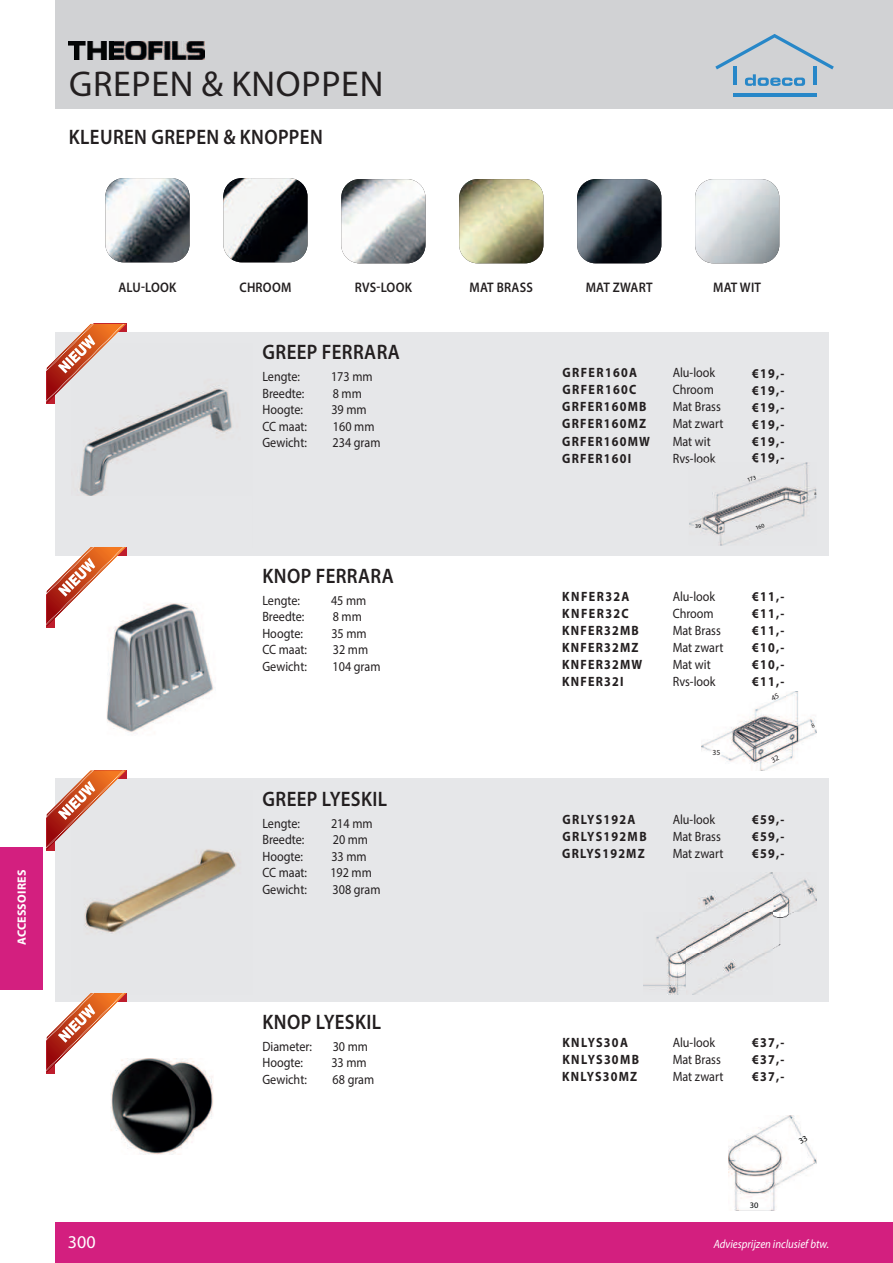
<style>
.page{position:relative;width:893px;height:1263px;background:#fff}
.page>*{position:absolute;margin:0;border:0;box-sizing:border-box;transform-origin:0 0}
.t1{font:36px "Myriad Pro";letter-spacing:.02em;color:#231f20}
.t2{font:600 21px "Myriad Pro";letter-spacing:.02em;color:#231f20;scale:.9 1}
.t3{font:18px "Myriad Pro";color:#fff}
.t4{font:600 13.95px "Myriad Pro";letter-spacing:.02em;color:#231f20;scale:.9 1}
.t5{font:13.5px "Myriad Pro";color:#231f20;scale:.9 1}
.t6{font:700 13.5px/17px "Myriad Pro";letter-spacing:.1em;color:#231f20;text-align:justify;scale:.9 1}
.t7{font:700 13.5px "Myriad Pro";letter-spacing:.12em;color:#231f20;scale:.9 1}
.t8{font:italic 12px "Myriad Pro";color:#fff;scale:.9 1}
.t9{font:700 12px "Myriad Pro";letter-spacing:.02em;color:#fff}
.t10{font:semi-condensed 8.4px "Myriad Pro";color:#020405;scale:1.1 1}
.t11{font:7.8px "Myriad Pro";color:#231f20}
.t12{font:semi-condensed 5.85px "Myriad Pro";color:#020405;scale:1.1 1}
.t13{font:semi-condensed 3.9px "Myriad Pro";color:#020405;scale:1.1 1}
</style>
<div class="page">
<div style="left:55px;top:332px;width:774px;height:223px;background:#e6e7e9"></div>
<div style="left:55px;top:779px;width:774px;height:223px;background:#e6e7e9"></div>
<div style="left:0;top:847px;width:42px;height:142px;background:#d31f7f"></div>
<div style="left:55px;top:1223px;width:838px;height:40px;background:#d31f7f"></div>
<div style="left:55px;top:0;width:838px;height:109px;background:#d1d2d4"></div>
<hr style="left:733px;top:93px;width:83px;height:3px;background:#2787c8">
<svg style="left:715px;top:34px;width:119px;height:52px"></svg>
<img style="left:728px;top:1116px;width:88px;height:95px">
<img style="left:702px;top:691px;width:114px;height:80px">
<img style="left:69px;top:41px;width:136px;height:18px">
<img style="left:79px;top:385px;width:154px;height:111px">
<svg style="left:46px;top:323px;width:81px;height:81px"></svg>
<img style="left:106px;top:603px;width:109px;height:131px">
<svg style="left:46px;top:547px;width:81px;height:80px"></svg>
<img style="left:84px;top:849px;width:155px;height:84px">
<svg style="left:46px;top:770px;width:81px;height:80px"></svg>
<svg style="left:46px;top:993px;width:81px;height:80px"></svg>
<img style="left:110px;top:1059px;width:103px;height:96px">
<img style="left:459px;top:179px;width:84px;height:84px">
<img style="left:223px;top:178px;width:85px;height:84px">
<img style="left:341px;top:179px;width:84px;height:84px">
<img style="left:577px;top:179px;width:84px;height:84px">
<img style="left:695px;top:179px;width:84px;height:84px">
<img style="left:105px;top:178px;width:85px;height:84px">
<img style="left:689px;top:462px;width:127px;height:83px">
<svg style="left:689px;top:462px;width:27px;height:1px"></svg>
<img style="left:752px;top:462px;width:32px;height:2px">
<img style="left:644px;top:872px;width:172px;height:122px">
<svg style="left:798px;top:1135px;width:10px;height:9px"></svg>
<svg style="left:771px;top:693px;width:8px;height:8px"></svg>
<svg style="left:811px;top:723px;width:4px;height:5px"></svg>
<svg style="left:771px;top:755px;width:8px;height:7px"></svg>
<svg style="left:756px;top:524px;width:9px;height:6px"></svg>
<svg style="left:747px;top:475px;width:9px;height:7px"></svg>
<h1 class="t1" style="left:69px;top:70px;width:316px">GREPEN &amp; KNOPPEN</h1>
<h2 class="t2" style="left:69px;top:129px;width:284px">KLEUREN GREPEN &amp; KNOPPEN</h2>
<p class="t9" style="left:17px;top:945px;width:77px;rotate:-90deg">ACCESSOIRES</p>
<p class="t4" style="left:118px;top:282px;width:66px">ALU-LOOK</p>
<p class="t4" style="left:239px;top:282px;width:59px">CHROOM</p>
<p class="t4" style="left:355px;top:282px;width:65px">RVS-LOOK</p>
<p class="t4" style="left:470px;top:282px;width:72px">MAT BRASS</p>
<p class="t4" style="left:586px;top:282px;width:76px">MAT ZWART</p>
<p class="t4" style="left:713px;top:282px;width:55px">MAT WIT</p>
<h2 class="t2" style="left:263px;top:345px;width:154px">GREEP FERRARA</h2>
<p class="t5" style="left:262px;top:372px;width:43px">Lengte:</p>
<p class="t5" style="left:331px;top:372px;width:48px">173 mm</p>
<p class="t5" style="left:262px;top:388px;width:48px">Breedte:</p>
<p class="t5" style="left:333px;top:388px;width:34px">8 mm</p>
<p class="t5" style="left:262px;top:405px;width:47px">Hoogte:</p>
<p class="t5" style="left:331px;top:405px;width:41px">39 mm</p>
<p class="t5" style="left:262px;top:421px;width:51px">CC maat:</p>
<p class="t5" style="left:333px;top:421px;width:48px">160 mm</p>
<p class="t5" style="left:262px;top:438px;width:51px">Gewicht:</p>
<p class="t5" style="left:333px;top:438px;width:55px">234 gram</p>
<h2 class="t2" style="left:263px;top:568px;width:147px">KNOP FERRARA</h2>
<p class="t5" style="left:262px;top:595px;width:43px">Lengte:</p>
<p class="t5" style="left:331px;top:595px;width:41px">45 mm</p>
<p class="t5" style="left:262px;top:611px;width:48px">Breedte:</p>
<p class="t5" style="left:333px;top:611px;width:34px">8 mm</p>
<p class="t5" style="left:262px;top:628px;width:47px">Hoogte:</p>
<p class="t5" style="left:331px;top:628px;width:41px">35 mm</p>
<p class="t5" style="left:262px;top:644px;width:51px">CC maat:</p>
<p class="t5" style="left:333px;top:644px;width:41px">32 mm</p>
<p class="t5" style="left:262px;top:661px;width:51px">Gewicht:</p>
<p class="t5" style="left:333px;top:661px;width:55px">104 gram</p>
<h2 class="t2" style="left:263px;top:791px;width:140px">GREEP LYESKIL</h2>
<p class="t5" style="left:262px;top:818px;width:43px">Lengte:</p>
<p class="t5" style="left:331px;top:818px;width:48px">214 mm</p>
<p class="t5" style="left:262px;top:835px;width:48px">Breedte:</p>
<p class="t5" style="left:333px;top:835px;width:41px">20 mm</p>
<p class="t5" style="left:262px;top:851px;width:47px">Hoogte:</p>
<p class="t5" style="left:331px;top:851px;width:41px">33 mm</p>
<p class="t5" style="left:262px;top:868px;width:51px">CC maat:</p>
<p class="t5" style="left:330px;top:868px;width:48px">192 mm</p>
<p class="t5" style="left:262px;top:884px;width:51px">Gewicht:</p>
<p class="t5" style="left:333px;top:884px;width:55px">308 gram</p>
<p class="t6" style="left:562px;top:365px;width:85px">GRFER160A</p>
<p class="t5" style="left:673px;top:368px;width:49px">Alu-look</p>
<p class="t6" style="left:562px;top:382px;width:84px">GRFER160C</p>
<p class="t5" style="left:673px;top:385px;width:47px">Chroom</p>
<p class="t6" style="left:562px;top:399px;width:95px">GRFER160MB</p>
<p class="t5" style="left:673px;top:402px;width:55px">Mat Brass</p>
<p class="t6" style="left:562px;top:416px;width:95px">GRFER160MZ</p>
<p class="t5" style="left:673px;top:419px;width:58px">Mat zwart</p>
<p class="t6" style="left:562px;top:433px;width:99px">GRFER160MW</p>
<p class="t5" style="left:673px;top:436px;width:44px">Mat wit</p>
<p class="t6" style="left:562px;top:450px;width:78px">GRFER160I</p>
<p class="t5" style="left:673px;top:453px;width:49px">Rvs-look</p>
<p class="t12" style="left:695px;top:522px;width:7px">39</p>
<p class="t7" style="left:562px;top:591px;width:76px">KNFER32A</p>
<p class="t5" style="left:673px;top:591px;width:49px">Alu-look</p>
<p class="t7" style="left:562px;top:608px;width:75px">KNFER32C</p>
<p class="t5" style="left:673px;top:608px;width:47px">Chroom</p>
<p class="t6" style="left:562px;top:622px;width:87px">KNFER32MB</p>
<p class="t5" style="left:673px;top:625px;width:55px">Mat Brass</p>
<p class="t6" style="left:562px;top:639px;width:86px">KNFER32MZ</p>
<p class="t5" style="left:673px;top:642px;width:58px">Mat zwart</p>
<p class="t6" style="left:562px;top:656px;width:91px">KNFER32MW</p>
<p class="t5" style="left:673px;top:659px;width:44px">Mat wit</p>
<p class="t6" style="left:562px;top:673px;width:70px">KNFER32I</p>
<p class="t5" style="left:673px;top:676px;width:49px">Rvs-look</p>
<p class="t11" style="left:713px;top:747px;width:9px">35</p>
<p class="t6" style="left:562px;top:811px;width:83px">GRLYS192A</p>
<p class="t5" style="left:673px;top:814px;width:49px">Alu-look</p>
<p class="t6" style="left:562px;top:828px;width:95px">GRLYS192MB</p>
<p class="t5" style="left:673px;top:831px;width:55px">Mat Brass</p>
<p class="t6" style="left:562px;top:845px;width:93px">GRLYS192MZ</p>
<p class="t5" style="left:673px;top:848px;width:58px">Mat zwart</p>
<p class="t6" style="left:752px;top:365px;width:37px">€19,- €19,- €19,- €19,- €19,- €19,-</p>
<p class="t6" style="left:752px;top:588px;width:37px">€11,- €11,- €11,- €10,- €10,- €11,-</p>
<p class="t6" style="left:752px;top:811px;width:37px">€59,- €59,- €59,-</p>
<p class="t13" style="left:814px;top:491px;width:3px">8</p>
<h2 class="t2" style="left:263px;top:1014px;width:133px">KNOP LYESKIL</h2>
<p class="t5" style="left:262px;top:1041px;width:57px">Diameter:</p>
<p class="t5" style="left:333px;top:1041px;width:41px">30 mm</p>
<p class="t5" style="left:262px;top:1057px;width:47px">Hoogte:</p>
<p class="t5" style="left:331px;top:1057px;width:41px">33 mm</p>
<p class="t5" style="left:262px;top:1074px;width:51px">Gewicht:</p>
<p class="t5" style="left:333px;top:1074px;width:48px">68 gram</p>
<p class="t6" style="left:562px;top:1034px;width:74px">KNLYS30A</p>
<p class="t5" style="left:673px;top:1037px;width:49px">Alu-look</p>
<p class="t6" style="left:562px;top:1051px;width:87px">KNLYS30MB</p>
<p class="t5" style="left:673px;top:1054px;width:55px">Mat Brass</p>
<p class="t6" style="left:562px;top:1068px;width:85px">KNLYS30MZ</p>
<p class="t5" style="left:673px;top:1071px;width:58px">Mat zwart</p>
<p class="t6" style="left:752px;top:1034px;width:37px">€37,- €37,- €37,-</p>
<h3 class="t3" style="left:68px;top:1235px;width:29px">300</h3>
<p class="t10" style="left:750px;top:1201px;width:9px">30</p>
<p class="t8" style="left:714px;top:1239px;width:129px">Adviesprijzen inclusief btw.</p>
</div>
